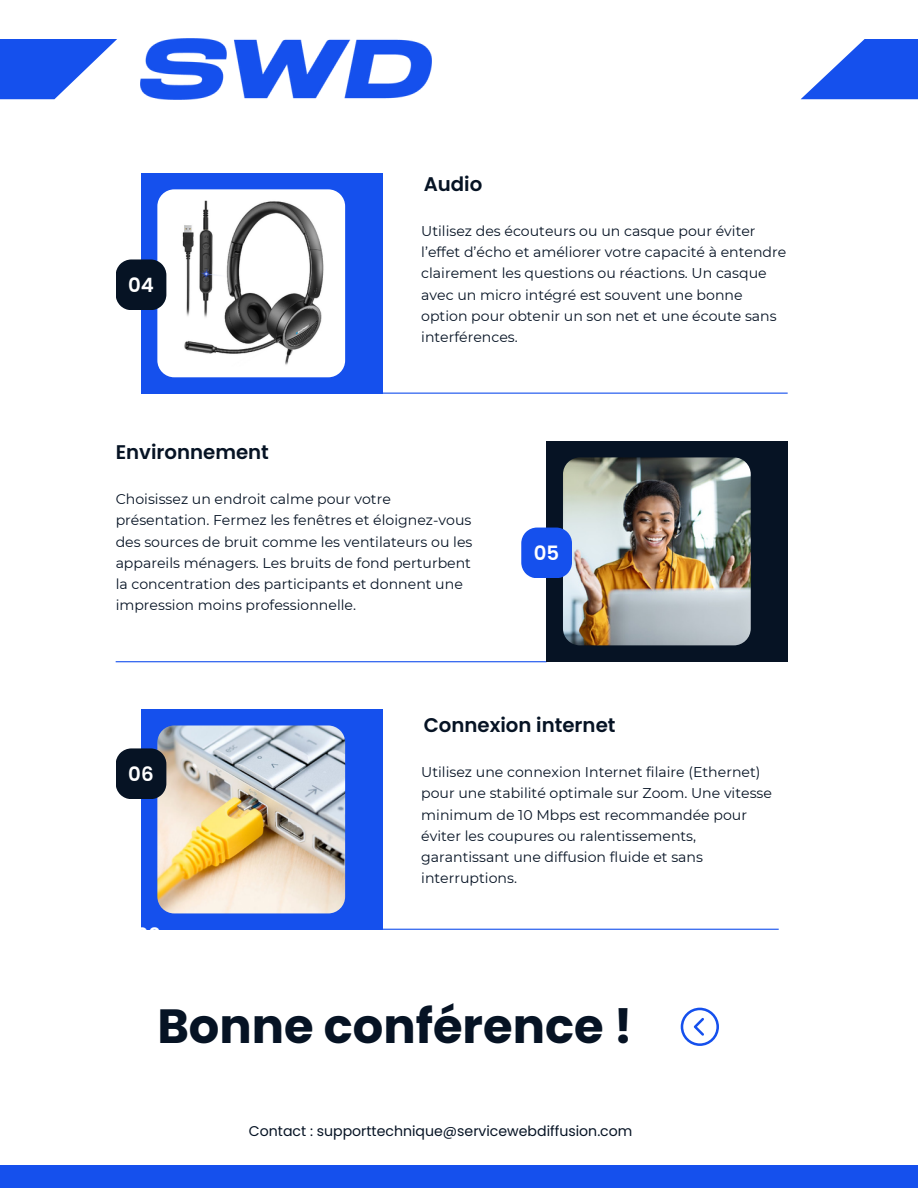
<style>
.page{position:relative;width:918px;height:1188px;background:#fff}
.page>*{position:absolute;margin:0;border:0;box-sizing:border-box;transform-origin:0 0}
.t1{font:700 48px "Poppins";color:#061324}
.t2{font:600 19.8px "Poppins";color:#061324}
.t3{font:600 19.8px "Poppins";color:#fff}
.t4{font:14.1px/21.1px "Montserrat";color:#061324}
.t5{font:14.1px "Poppins";color:#061324}
</style>
<div class="page">
<hr style="left:373px;top:929px;width:406px;height:1px;background:#1550ed">
<hr style="left:116px;top:661px;width:431px;height:1px;background:#1550ed">
<hr style="left:382px;top:393px;width:406px;height:1px;background:#1550ed">
<div style="left:141px;top:173px;width:241px;height:221px;background:#1550ed"></div>
<div style="left:141px;top:709px;width:241px;height:221px;background:#1550ed"></div>
<div style="left:547px;top:441px;width:241px;height:221px;background:#061324"></div>
<img style="left:157px;top:189px;width:188px;height:188px">
<img style="left:157px;top:725px;width:188px;height:188px">
<img style="left:563px;top:457px;width:188px;height:188px;border-radius:17px">
<svg style="left:116px;top:259px;width:50px;height:51px"></svg>
<svg style="left:521px;top:528px;width:51px;height:50px"></svg>
<svg style="left:116px;top:748px;width:50px;height:51px"></svg>
<svg style="left:681px;top:1008px;width:38px;height:38px"></svg>
<svg style="left:0;top:39px;width:117px;height:60px;fill:#1550ed"></svg>
<svg style="left:801px;top:39px;width:117px;height:60px;fill:#1550ed"></svg>
<div style="left:0;top:1165px;width:229px;height:23px;background:#1550ed"></div>
<div style="left:229px;top:1165px;width:230px;height:23px;background:#1550ed"></div>
<div style="left:459px;top:1165px;width:229px;height:23px;background:#1550ed"></div>
<div style="left:688px;top:1165px;width:230px;height:23px;background:#1550ed"></div>
<img style="left:141px;top:39px;width:290px;height:61px">
<p class="t3" style="left:128px;top:271px;width:27px">04</p>
<p class="t2" style="left:116px;top:439px;width:155px">Environnement</p>
<h2 class="t2" style="left:424px;top:170px;width:60px">Audio</h2>
<p class="t4" style="left:421px;top:221px;width:367px">Utilisez des écouteurs ou un casque pour éviter l’effet d’écho et améliorer votre capacité à entendre clairement les questions ou réactions. Un casque avec un micro intégré est souvent une bonne option pour obtenir un son net et une écoute sans interférences.</p>
<h2 class="t4" style="left:116px;top:489px;width:358px">Choisissez un endroit calme pour votre présentation. Fermez les fenêtres et éloignez-vous des sources de bruit comme les ventilateurs ou les appareils ménagers. Les bruits de fond perturbent la concentration des participants et donnent une impression moins professionnelle.</h2>
<p class="t3" style="left:534px;top:539px;width:27px">05</p>
<p class="t3" style="left:128px;top:760px;width:27px">06</p>
<h2 class="t3" style="left:136px;top:921px;width:26px">03</h2>
<p class="t2" style="left:424px;top:712px;width:193px">Connexion internet</p>
<p class="t4" style="left:421px;top:762px;width:352px">Utilisez une connexion Internet filaire (Ethernet) pour une stabilité optimale sur Zoom. Une vitesse minimum de 10 Mbps est recommandée pour éviter les coupures ou ralentissements, garantissant une diffusion fluide et sans interruptions.</p>
<p class="t1" style="left:157px;top:993px;width:477px">Bonne conférence !</p>
<p class="t5" style="left:249px;top:1121px;width:385px">Contact : supporttechnique@servicewebdiffusion.com</p>
</div>
